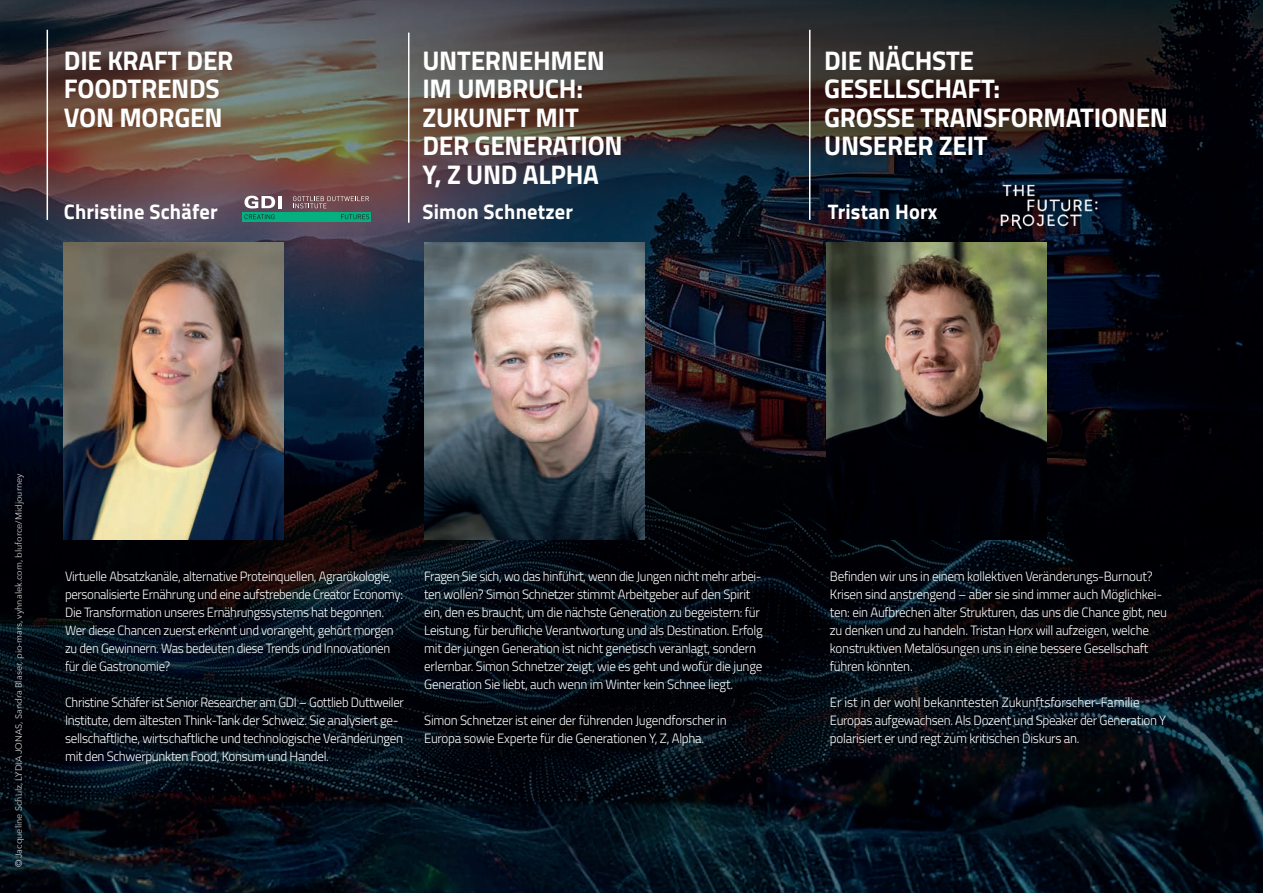
<style>
.page{position:relative;width:1263px;height:893px;background:#fff}
.page>*{position:absolute;margin:0;border:0;box-sizing:border-box;transform-origin:0 0}
.t1{font:700 27px/28.5px "Titillium Web";letter-spacing:-.01em;color:#fff}
.t2{font:700 21px "Titillium Web";letter-spacing:.01em;color:#fff}
.t3{font:300 13.5px/18px "Titillium Web";letter-spacing:-.02em;color:#fff}
.t4{font:300 13.5px/18px "Titillium Web";letter-spacing:-.02em;color:#fff;scale:.95 1}
.t5{font:300 13.5px/18px "Titillium Web";letter-spacing:-.02em;color:#fff;scale:.96 1}
.t6{font:300 13.5px/18px "Titillium Web";letter-spacing:-.02em;color:#fff;scale:.94 1}
.t7{font:9px "Avenir Next";color:#fff}
</style>
<div class="page">
<img style="left:0;top:0;width:1263px;height:893px">
<hr style="left:408px;top:33px;width:1px;height:190px;background:#fff">
<hr style="left:47px;top:30px;width:1px;height:190px;background:#fff">
<svg style="left:244px;top:196px;width:37px;height:12px"></svg>
<svg style="left:293px;top:196px;width:76px;height:12px"></svg>
<div style="left:242px;top:212px;width:129px;height:9px;background:#05af80"></div>
<svg style="left:245px;top:214px;width:124px;height:5px"></svg>
<img style="left:991px;top:183px;width:106px;height:48px">
<hr style="left:809px;top:30px;width:1px;height:190px;background:#fff">
<img style="left:64px;top:242px;width:220px;height:297px">
<img style="left:826px;top:242px;width:220px;height:297px">
<img style="left:424px;top:242px;width:220px;height:297px">
<h1 class="t1" style="left:64px;top:47px;width:171px">DIE KRAFT DER<br>FOODTRENDS<br>VON MORGEN</h1>
<h2 class="t2" style="left:64px;top:200px;width:155px">Christine Schäfer</h2>
<h1 class="t1" style="left:422px;top:47px;width:202px">UNTERNEHMEN<br>IM UMBRUCH:<br>ZUKUNFT MIT<br>DER GENERATION<br>Y, Z UND ALPHA</h1>
<h1 class="t1" style="left:824px;top:47px;width:345px">DIE NÄCHSTE<br>GESELLSCHAFT:<br>GROSSE TRANSFORMATIONEN<br>UNSERER ZEIT</h1>
<h2 class="t2" style="left:422px;top:200px;width:152px">Simon Schnetzer</h2>
<h2 class="t2" style="left:828px;top:200px;width:111px">Tristan Horx</h2>
<p class="t7" style="left:15px;top:867px;width:395px;rotate:-90deg">© Jacqueline Schulz, LYDIA JONAS, Sandra Blaser, pio-mars, vyhnalek.com, bluforce/Midjourney</p>
<p class="t5" style="left:65px;top:567px;width:353px">Virtuelle Absatzkanäle, alternative Proteinquellen, Agrarökologie, personalisierte Ernährung und eine aufstrebende Creator Economy:<br>Die Transformation unseres Ernährungssystems hat begonnen.<br>Wer diese Chancen zuerst erkennt und vorangeht, gehört morgen zu den Gewinnern. Was bedeuten diese Trends und Innovationen für die Gastronomie?</p>
<p class="t6" style="left:65px;top:693px;width:362px">Christine Schäfer ist Senior Researcher am GDI – Gottlieb Duttweiler Institute, dem ältesten Think-Tank der Schweiz. Sie analysiert ge&shy;sellschaftliche, wirtschaftliche und technologische Veränderungen mit den Schwerpunkten Food, Konsum und Handel.</p>
<p class="t4" style="left:424px;top:567px;width:358px">Fragen Sie sich, wo das hinführt, wenn die Jungen nicht mehr arbei&shy;ten wollen? Simon Schnetzer stimmt Arbeitgeber auf den Spirit ein, den es braucht, um die nächste Generation zu begeistern: für Leistung, für berufliche Verantwortung und als Destination. Erfolg mit der jungen Generation ist nicht genetisch veranlagt, sondern erlernbar. Simon Schnetzer zeigt, wie es geht und wofür die junge Generation Sie liebt, auch wenn im Winter kein Schnee liegt.</p>
<p class="t3" style="left:424px;top:711px;width:304px">Simon Schnetzer ist einer der führenden Jugendforscher in<br>Europa sowie Experte für die Generationen Y, Z, Alpha.</p>
<p class="t3" style="left:830px;top:567px;width:339px">Befinden wir uns in einem kollektiven Veränderungs-Burnout?<br>Krisen sind anstrengend – aber sie sind immer auch Möglichkei&shy;ten: ein Aufbrechen alter Strukturen, das uns die Chance gibt, neu zu denken und zu handeln. Tristan Horx will aufzeigen, welche konstruktiven Metalösungen uns in eine bessere Gesellschaft führen könnten.</p>
<p class="t3" style="left:830px;top:693px;width:338px">Er ist in der wohl bekanntesten Zukunftsforscher-Familie<br>Europas aufgewachsen. Als Dozent und Speaker der Generation Y polarisiert er und regt zum kritischen Diskurs an.</p>
</div>
